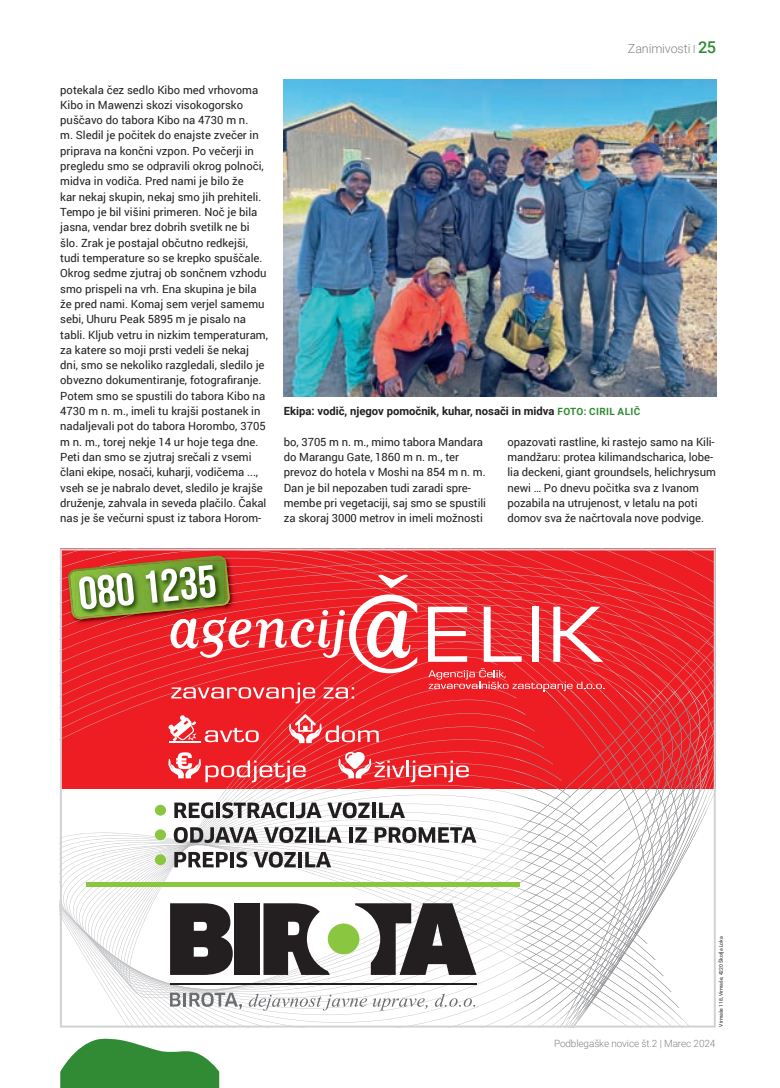
<style>
.page{position:relative;width:780px;height:1088px;background:#fff}
.page>*{position:absolute;margin:0;border:0;box-sizing:border-box;transform-origin:0 0}
.t1{font:300 12.5px "Roboto";letter-spacing:-.01em;color:#808285}
.t2{font:11.25px/15.2px "Roboto";color:#231f20}
.t3{font:700 11.25px "Roboto";color:#231f20}
.t4{font:300 10px "Roboto";letter-spacing:-.01em;color:#808285}
.t5{font:5px "Roboto";color:#231f20}
.s1{font-size:11.25px}
.s2{font-weight:500;font-size:16.25px;color:#318b34}
.s3{font-size:10px;color:#318b34}
</style>
<div class="page">
<svg style="left:60px;top:1038px;width:159px;height:50px"></svg>
<svg style="left:60px;top:548px;width:655px;height:479px"></svg>
<svg style="left:428px;top:607px;width:39px;height:55px"></svg>
<svg style="left:483px;top:607px;width:38px;height:55px"></svg>
<div style="left:532px;top:607px;width:7px;height:55px;background:#fff"></div>
<svg style="left:553px;top:607px;width:50px;height:55px"></svg>
<svg style="left:170px;top:903px;width:63px;height:72px;background:#433e3f"></svg>
<div style="left:235px;top:903px;width:25px;height:72px;background:#231e1f"></div>
<svg style="left:263px;top:903px;width:67px;height:72px"></svg>
<svg style="left:355px;top:903px;width:121px;height:72px"></svg>
<div style="left:328px;top:923px;width:31px;height:31px;background:#8bc640;border-radius:50%"></div>
<svg style="left:170px;top:992px;width:72px;height:17px"></svg>
<svg style="left:249px;top:994px;width:178px;height:16px"></svg>
<svg style="left:435px;top:994px;width:40px;height:13px"></svg>
<hr style="left:170px;top:983px;width:306px;height:1px;background:#231f20">
<div style="left:87px;top:882px;width:433px;height:5px;background:#8bc640"></div>
<svg style="left:174px;top:802px;width:39px;height:16px"></svg>
<hr style="left:216px;top:802px;width:4px;height:16px;background:#231f20">
<svg style="left:222px;top:802px;width:65px;height:16px"></svg>
<hr style="left:290px;top:802px;width:3px;height:16px;background:#231f20">
<svg style="left:296px;top:802px;width:25px;height:16px"></svg>
<svg style="left:327px;top:802px;width:42px;height:16px"></svg>
<hr style="left:372px;top:802px;width:4px;height:16px;background:#231f20">
<svg style="left:379px;top:802px;width:26px;height:16px"></svg>
<svg style="left:174px;top:827px;width:84px;height:16px"></svg>
<svg style="left:264px;top:827px;width:42px;height:16px"></svg>
<hr style="left:309px;top:827px;width:3px;height:16px;background:#231f20">
<svg style="left:315px;top:827px;width:26px;height:16px"></svg>
<hr style="left:349px;top:827px;width:4px;height:16px;background:#231f20">
<svg style="left:355px;top:827px;width:12px;height:16px"></svg>
<svg style="left:374px;top:827px;width:102px;height:16px"></svg>
<svg style="left:174px;top:852px;width:54px;height:15px"></svg>
<hr style="left:230px;top:852px;width:4px;height:15px;background:#231f20">
<svg style="left:236px;top:852px;width:11px;height:15px"></svg>
<svg style="left:253px;top:852px;width:43px;height:15px"></svg>
<hr style="left:298px;top:852px;width:4px;height:15px;background:#231f20">
<svg style="left:305px;top:852px;width:26px;height:15px"></svg>
<div style="left:155px;top:805px;width:11px;height:10px;background:#8bc640;border-radius:50%"></div>
<div style="left:155px;top:829px;width:11px;height:11px;background:#8bc640;border-radius:50%"></div>
<div style="left:155px;top:854px;width:11px;height:11px;background:#8bc640;border-radius:50%"></div>
<svg style="left:65px;top:552px;width:352px;height:121px;background:#db554b"></svg>
<svg style="left:171px;top:682px;width:144px;height:21px;background:#f14e53"></svg>
<svg style="left:323px;top:687px;width:31px;height:12px"></svg>
<hr style="left:168px;top:741px;width:32px;height:2px;background:#fff">
<svg style="left:168px;top:715px;width:28px;height:26px"></svg>
<svg style="left:205px;top:728px;width:54px;height:14px"></svg>
<svg style="left:289px;top:714px;width:90px;height:29px;background:#f0575c"></svg>
<svg style="left:338px;top:752px;width:66px;height:26px"></svg>
<hr style="left:406px;top:760px;width:3px;height:17px;background:#fff">
<svg style="left:410px;top:760px;width:59px;height:22px"></svg>
<svg style="left:168px;top:752px;width:138px;height:30px;background:#f05459"></svg>
<img style="left:515px;top:994px;width:85px;height:14px">
<img style="left:699px;top:690px;width:7px;height:329px">
<img style="left:600px;top:690px;width:99px;height:329px">
<img style="left:681px;top:690px;width:9px;height:297px">
<img style="left:672px;top:690px;width:9px;height:302px">
<img style="left:581px;top:690px;width:91px;height:306px">
<img style="left:515px;top:690px;width:148px;height:304px">
<svg style="left:515px;top:882px;width:5px;height:5px"></svg>
<svg style="left:428px;top:668px;width:176px;height:23px;background:#ee4045"></svg>
<img style="left:284px;top:80px;width:432px;height:317px">
<p class="t2" style="left:60px;top:81px;width:209px">potekala čez sedlo Kibo med vrhovoma Kibo in Mawenzi skozi visokogorsko puščavo do tabora Kibo na 4730 m n.<br>m. Sledil je počitek do enajste zvečer in priprava na končni vzpon. Po večerji in pregledu smo se odpravili okrog polnoči, midva in vodiča. Pred nami je bilo že<br>kar nekaj skupin, nekaj smo jih prehiteli.<br>Tempo je bil višini primeren. Noč je bila jasna, vendar brez dobrih svetilk ne bi šlo. Zrak je postajal občutno redkejši, tudi temperature so se krepko spuščale.<br>Okrog sedme zjutraj ob sončnem vzhodu smo prispeli na vrh. Ena skupina je bila že pred nami. Komaj sem verjel samemu sebi, Uhuru Peak 5895 m je pisalo na tabli. Kljub vetru in nizkim temperaturam, za katere so moji prsti vedeli še nekaj dni, smo se nekoliko razgledali, sledilo je obvezno dokumentiranje, fotografiranje.<br>Potem smo se spustili do tabora Kibo na 4730 m n. m., imeli tu krajši postanek in nadaljevali pot do tabora Horombo, 3705 m n. m., torej nekje 14 ur hoje tega dne.<br>Peti dan smo se zjutraj srečali z vsemi člani ekipe, nosači, kuharji, vodičema ..., vseh se je nabralo devet, sledilo je krajše druženje, zahvala in seveda plačilo. Čakal nas je še večurni spust iz tabora Horom-</p>
<p class="t1" style="left:628px;top:40px;width:90px">Zanimivosti <span class="s1">I</span> <span class="s2">25</span></p>
<p class="t3" style="left:284px;top:403px;width:358px">Ekipa: vodič, njegov pomočnik, kuhar, nosači in midva <span class="s3">FOTO: CIRIL ALIČ</span></p>
<p class="t2" style="left:284px;top:434px;width:204px">bo, 3705 m n. m., mimo tabora Mandara do Marangu Gate, 1860 m n. m., ter prevoz do hotela v Moshi na 854 m n. m.<br>Dan je bil nepozaben tudi zaradi spre&shy;membe pri vegetaciji, saj smo se spustili za skoraj 3000 metrov in imeli možnosti</p>
<p class="t2" style="left:507px;top:434px;width:210px">opazovati rastline, ki rastejo samo na Kili&shy;mandžaru: protea kilimandscharica, lobe&shy;lia deckeni, giant groundsels, helichrysum newi … Po dnevu počitka sva z Ivanom pozabila na utrujenost, v letalu na poti domov sva že načrtovala nove podvige.</p>
<p class="t5" style="left:717px;top:1026px;width:92px;rotate:-90deg">Virmaše 118, Virmaše, 4220 Škofja Loka</p>
<p class="t4" style="left:554px;top:1036px;width:163px">Podblegaške novice št.2 | Marec 2024</p>
</div>
